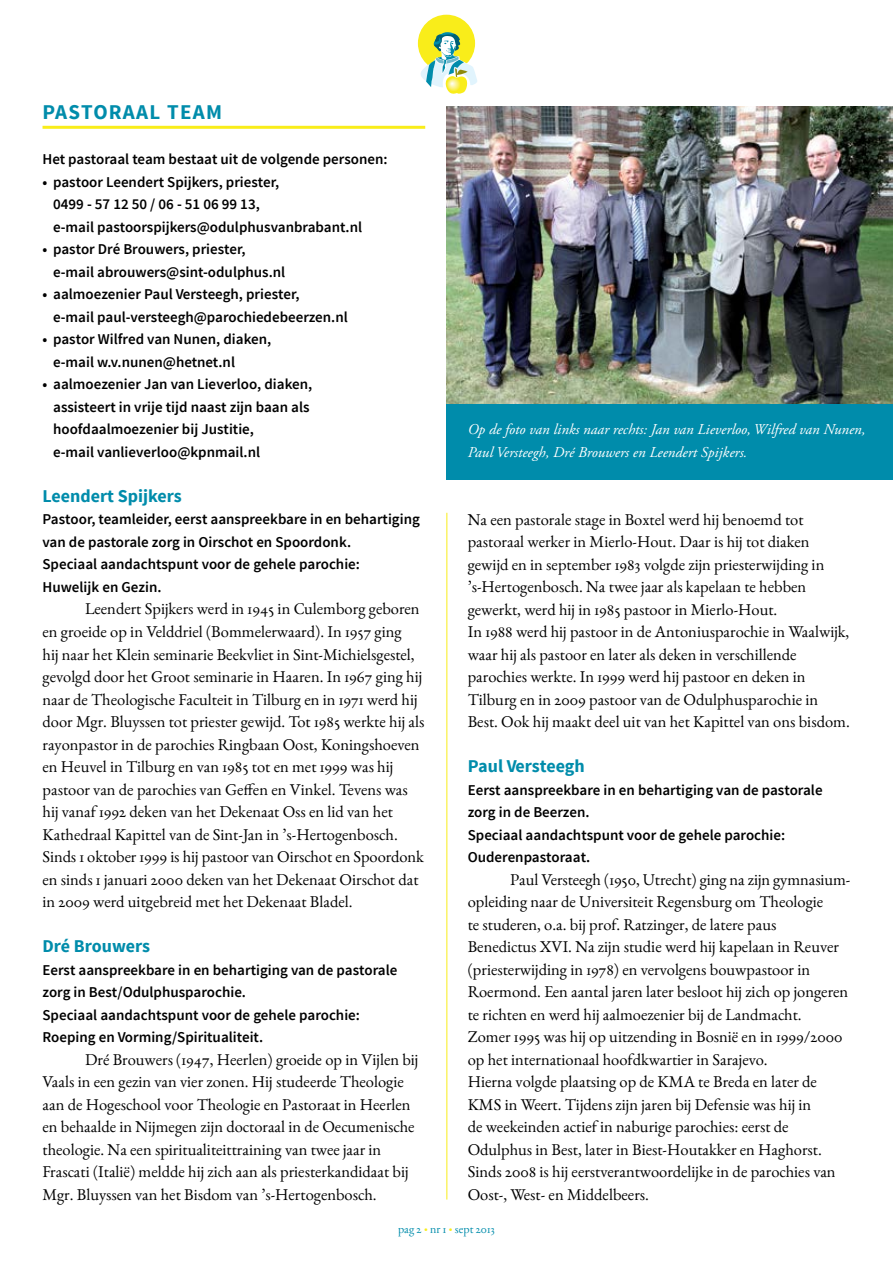
<style>
.page{position:relative;width:893px;height:1263px;background:#fff}
.page>*{position:absolute;margin:0;border:0;box-sizing:border-box;transform-origin:0 0}
.t1{font:700 21px "Source Sans Pro";letter-spacing:.06em;color:#008cab}
.t2{font:700 18px "Source Sans Pro";color:#008cab}
.t3{font:16.5px/22.5px "EB Garamond";color:#000}
.t4{font:600 15px/22.5px "Source Sans Pro";color:#000}
.t5{font:italic 15px/22.5px "Adobe Garamond Pro";color:#fff}
.t6{font:12px "EB Garamond";color:#008cab}
.s1{color:#f9ed1a}
</style>
<div class="page">
<hr style="left:43px;top:126px;width:382px;height:3px;background:#f9ed1a">
<div style="left:418px;top:15px;width:57px;height:57px;background:#f9ed1a;border-radius:50%"></div>
<svg style="left:417px;top:32px;width:60px;height:62px"></svg>
<hr style="left:446px;top:513px;width:1px;height:686px;background:#f9ed1a">
<img style="left:446px;top:106px;width:447px;height:298px">
<div style="left:446px;top:404px;width:447px;height:75px;background:#008cab"></div>
<p class="t1" style="left:43px;top:99px;width:181px">PASTORAAL TEAM</p>
<p class="t4" style="left:43px;top:149px;width:347px">Het pastoraal team bestaat uit de volgende personen:</p>
<p class="t4" style="left:53px;top:171px;width:311px;text-indent:-11px">• pastoor Leendert Spijkers, priester,<br>0499 - 57 12 50 / 06 - 51 06 99 13,<br>e-mail pastoorspijkers@odulphusvanbrabant.nl</p>
<p class="t4" style="left:53px;top:239px;width:234px;text-indent:-11px">• pastor Dré Brouwers, priester, e-mail abrouwers@sint-odulphus.nl</p>
<p class="t4" style="left:53px;top:284px;width:296px;text-indent:-11px">• aalmoezenier Paul Versteegh, priester,<br>e-mail paul-versteegh@parochiedebeerzen.nl</p>
<p class="t4" style="left:53px;top:329px;width:220px;text-indent:-11px">• pastor Wilfred van Nunen, diaken, e-mail w.v.nunen@hetnet.nl</p>
<p class="t4" style="left:53px;top:374px;width:261px;text-indent:-11px">• aalmoezenier Jan van Lieverloo, diaken, assisteert in vrije tijd naast zijn baan als hoofdaalmoezenier bij Justitie,<br>e-mail vanlieverloo@kpnmail.nl</p>
<p class="t2" style="left:43px;top:484px;width:141px">Leendert Spijkers</p>
<p class="t4" style="left:43px;top:509px;width:379px">Pastoor, teamleider, eerst aanspreekbare in en behartiging van de pastorale zorg in Oirschot en Spoordonk.<br>Speciaal aandachtspunt voor de gehele parochie:<br>Huwelijk en Gezin.</p>
<p class="t3" style="left:43px;top:597px;width:383px;text-indent:43px">Leendert Spijkers werd in 1945 in Culemborg geboren en groeide op in Velddriel (Bommelerwaard). In 1957 ging<br>hij naar het Klein seminarie Beekvliet in Sint-Michielsgestel, gevolgd door het Groot seminarie in Haaren. In 1967 ging hij naar de Theologische Faculteit in Tilburg en in 1971 werd hij door Mgr. Bluyssen tot priester gewijd. Tot 1985 werkte hij als rayonpastor in de parochies Ringbaan Oost, Koningshoeven en Heuvel in Tilburg en van 1985 tot en met 1999 was hij pastoor van de parochies van Geffen en Vinkel. Tevens was hij vanaf 1992 deken van het Dekenaat Oss en lid van het Kathedraal Kapittel van de Sint-Jan in ’s-Hertogenbosch.<br>Sinds 1 oktober 1999 is hij pastoor van Oirschot en Spoordonk en sinds 1 januari 2000 deken van het Dekenaat Oirschot dat in 2009 werd uitgebreid met het Dekenaat Bladel.</p>
<p class="t2" style="left:43px;top:934px;width:109px">Dré Brouwers</p>
<p class="t4" style="left:43px;top:959px;width:356px">Eerst aanspreekbare in en behartiging van de pastorale zorg in Best/Odulphusparochie.<br>Speciaal aandachtspunt voor de gehele parochie:<br>Roeping en Vorming/Spiritualiteit.</p>
<p class="t3" style="left:43px;top:1047px;width:377px;text-indent:43px">Dré Brouwers (1947, Heerlen) groeide op in Vijlen bij Vaals in een gezin van vier zonen. Hij studeerde Theologie aan de Hogeschool voor Theologie en Pastoraat in Heerlen en behaalde in Nijmegen zijn doctoraal in de Oecumenische theologie. Na een spiritualiteittraining van twee jaar in Frascati (Italië) meldde hij zich aan als priesterkandidaat bij Mgr. Bluyssen van het Bisdom van ’s-Hertogenbosch.</p>
<p class="t5" style="left:468px;top:419px;width:399px">Op de foto van links naar rechts: Jan van Lieverloo, Wilfred van Nunen,<br>Paul Versteegh, Dré Brouwers en Leendert Spijkers.</p>
<p class="t3" style="left:468px;top:507px;width:384px">Na een pastorale stage in Boxtel werd hij benoemd tot pastoraal werker in Mierlo-Hout. Daar is hij tot diaken gewijd en in september 1983 volgde zijn priesterwijding in ’s-Hertogenbosch. Na twee jaar als kapelaan te hebben gewerkt, werd hij in 1985 pastoor in Mierlo-Hout.<br>In 1988 werd hij pastoor in de Antoniusparochie in Waalwijk, waar hij als pastoor en later als deken in verschillende parochies werkte. In 1999 werd hij pastoor en deken in Tilburg en in 2009 pastoor van de Odulphusparochie in Best. Ook hij maakt deel uit van het Kapittel van ons bisdom.</p>
<p class="t2" style="left:468px;top:754px;width:119px">Paul Versteegh</p>
<p class="t4" style="left:468px;top:779px;width:356px">Eerst aanspreekbare in en behartiging van de pastorale zorg in de Beerzen.<br>Speciaal aandachtspunt voor de gehele parochie:<br>Ouderenpastoraat.</p>
<p class="t3" style="left:468px;top:867px;width:384px;text-indent:43px">Paul Versteegh (1950, Utrecht) ging na zijn gymnasium&shy;opleiding naar de Universiteit Regensburg om Theologie<br>te studeren, o.a. bij prof. Ratzinger, de latere paus<br>Benedictus XVI. Na zijn studie werd hij kapelaan in Reuver (priesterwijding in 1978) en vervolgens bouwpastoor in Roermond. Een aantal jaren later besloot hij zich op jongeren te richten en werd hij aalmoezenier bij de Landmacht.<br>Zomer 1995 was hij op uitzending in Bosnië en in 1999/2000 op het internationaal hoofdkwartier in Sarajevo.<br>Hierna volgde plaatsing op de KMA te Breda en later de KMS in Weert. Tijdens zijn jaren bij Defensie was hij in<br>de weekeinden actief in naburige parochies: eerst de Odulphus in Best, later in Biest-Houtakker en Haghorst.<br>Sinds 2008 is hij eerstverantwoordelijke in de parochies van Oost-, West- en Middelbeers.</p>
<p class="t6" style="left:398px;top:1219px;width:98px">pag 2 <span class="s1">•</span> nr 1 <span class="s1">•</span> sept 2013</p>
</div>
